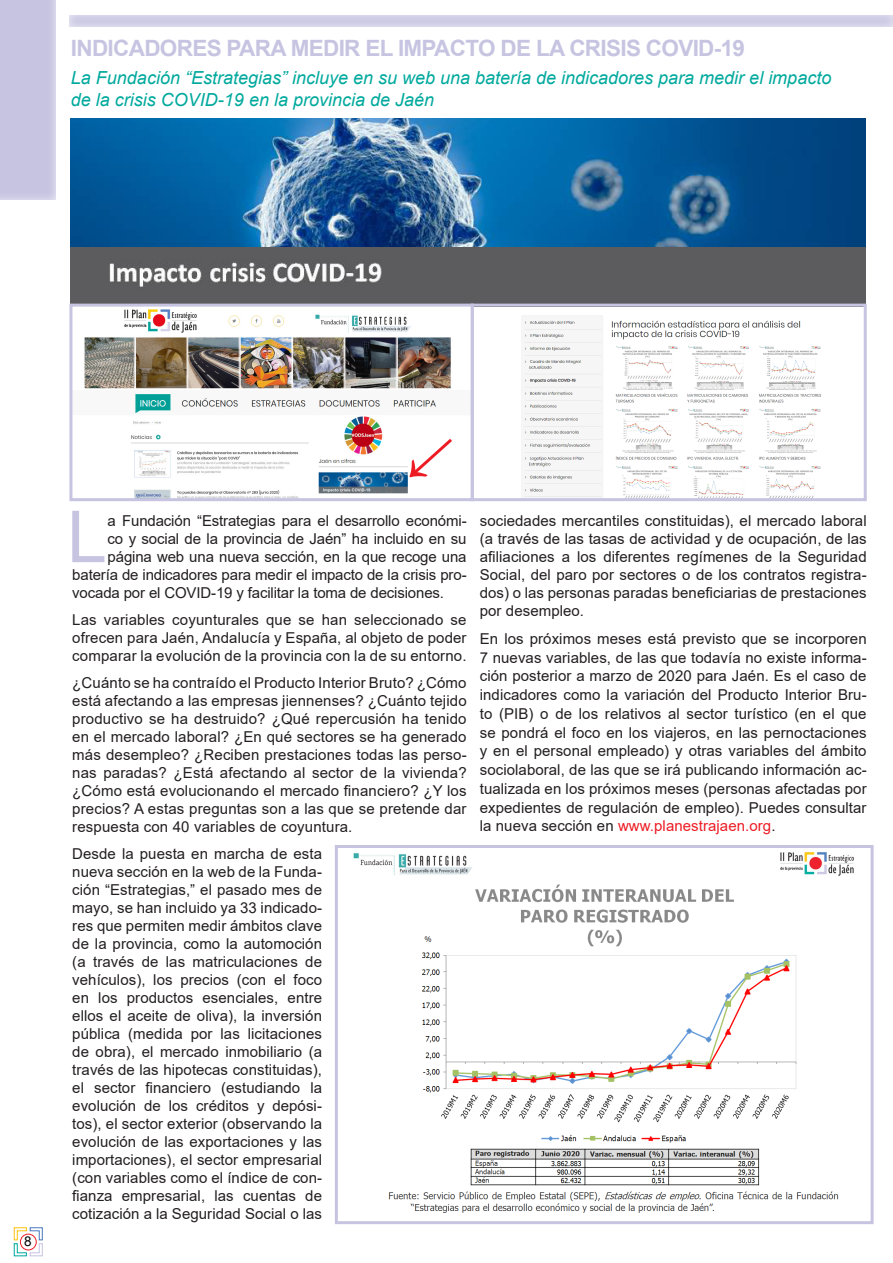
<style>
.page{position:relative;width:893px;height:1263px;background:#fff}
.page>*{position:absolute;margin:0;border:0;box-sizing:border-box;transform-origin:0 0}
.Capitular{font:71.85px "Arial";color:#c6c4e1}
.t1{font:700 22.5px "Arial";letter-spacing:-.03em;color:#c6c4e1}
.t2{font:italic 18px "Arial";color:#00a99d}
.Capitular-2{font:15px/18px "Arial";letter-spacing:.005em;color:#231f20;text-align:justify}
.t3{font:13.5px "Arial";color:#000}
.s1{color:#ed1c24}
</style>
<div class="page">
<div style="left:0;top:0;width:57px;height:201px;background:#c6c4e1"></div>
<div style="left:69px;top:12px;width:824px;height:15px;background:#fff;opacity:.75"></div>
<svg style="left:892px;top:12px;width:1px;height:15px"></svg>
<img style="left:71px;top:118px;width:794px;height:130px">
<img style="left:353px;top:852px;width:501px;height:361px">
<div style="left:335px;top:845px;width:539px;height:379px;border:3px solid #c6c4e1"></div>
<img style="left:71px;top:248px;width:794px;height:56px">
<svg style="left:14px;top:1227px;width:29px;height:29px"></svg>
<img style="left:84px;top:309px;width:367px;height:188px">
<div style="left:69px;top:304px;width:405px;height:197px;border:3px solid #c6c4e1"></div>
<img style="left:522px;top:315px;width:300px;height:182px">
<div style="left:471px;top:304px;width:396px;height:197px;border:3px solid #c6c4e1"></div>
<svg style="left:403px;top:432px;width:48px;height:53px"></svg>
<p class="t1" style="left:71px;top:32px;width:676px">INDICADORES PARA MEDIR EL IMPACTO DE LA CRISIS COVID-19</p>
<p class="t2" style="left:71px;top:66px;width:762px">La Fundación “Estrategias” incluye en su web una batería de indicadores para medir el impacto</p>
<p class="t2" style="left:71px;top:88px;width:365px">de la crisis COVID-19 en la provincia de Jaén</p>
<p class="t3" style="left:24px;top:1232px;width:9px">8</p>
<p class="Capitular" style="left:67px;top:487px;width:41px">L</p>
<p class="Capitular-2" style="left:108px;top:512px;width:361px">a Fundación “Estrategias para el desarrollo económi-</p>
<p class="Capitular-2" style="left:108px;top:530px;width:360px">co y social de la provincia de Jaén” ha incluido en su</p>
<p class="Capitular-2" style="left:108px;top:548px;width:360px">página web una nueva sección, en la que recoge una</p>
<p class="Capitular-2" style="left:72px;top:566px;width:396px">batería de indicadores para medir el impacto de la crisis pro-</p>
<p class="Capitular-2" style="left:72px;top:584px;width:373px">vocada por el COVID-19 y facilitar la toma de decisiones.</p>
<p class="Capitular-2" style="left:72px;top:611px;width:396px">Las variables coyunturales que se han seleccionado se ofrecen para Jaén, Andalucía y España, al objeto de poder comparar la evolución de la provincia con la de su entorno.</p>
<p class="Capitular-2" style="left:72px;top:674px;width:396px">¿Cuánto se ha contraído el Producto Interior Bruto? ¿Cómo está afectando a las empresas jiennenses? ¿Cuánto tejido productivo se ha destruido? ¿Qué repercusión ha tenido en el mercado laboral? ¿En qué sectores se ha generado más desempleo? ¿Reciben prestaciones todas las perso&shy;nas paradas? ¿Está afectando al sector de la vivienda? ¿Cómo está evolucionando el mercado financiero? ¿Y los precios? A estas preguntas son a las que se pretende dar respuesta con 40 variables de coyuntura.</p>
<p class="Capitular-2" style="left:72px;top:845px;width:251px">Desde la puesta en marcha de esta nueva sección en la web de la Funda&shy;ción “Estrategias,” el pasado mes de mayo, se han incluido ya 33 indicado&shy;res que permiten medir ámbitos clave de la provincia, como la automoción (a través de las matriculaciones de vehículos), los precios (con el foco en los productos esenciales, entre ellos el aceite de oliva), la inversión pública (medida por las licitaciones de obra), el mercado inmobiliario (a través de las hipotecas constituidas), el sector financiero (estudiando la evolución de los créditos y depósi&shy;tos), el sector exterior (observando la evolución de las exportaciones y las importaciones), el sector empresarial (con variables como el índice de con&shy;fianza empresarial, las cuentas de cotización a la Seguridad Social o las</p>
<p class="Capitular-2" style="left:480px;top:512px;width:388px">sociedades mercantiles constituidas), el mercado laboral (a través de las tasas de actividad y de ocupación, de las afiliaciones a los diferentes regímenes de la Seguridad Social, del paro por sectores o de los contratos registra&shy;dos) o las personas paradas beneficiarias de prestaciones por desempleo.</p>
<p class="Capitular-2" style="left:480px;top:629px;width:388px;line-height:18.8px">En los próximos meses está previsto que se incorporen 7 nuevas variables, de las que todavía no existe informa&shy;ción posterior a marzo de 2020 para Jaén. Es el caso de indicadores como la variación del Producto Interior Bru&shy;to (PIB) o de los relativos al sector turístico (en el que se pondrá el foco en los viajeros, en las pernoctaciones y en el personal empleado) y otras variables del ámbito sociolaboral, de las que se irá publicando información ac&shy;tualizada en los próximos meses (personas afectadas por expedientes de regulación de empleo). Puedes consultar la nueva sección en <span class="s1">www.planestrajaen.org</span>.</p>
</div>
